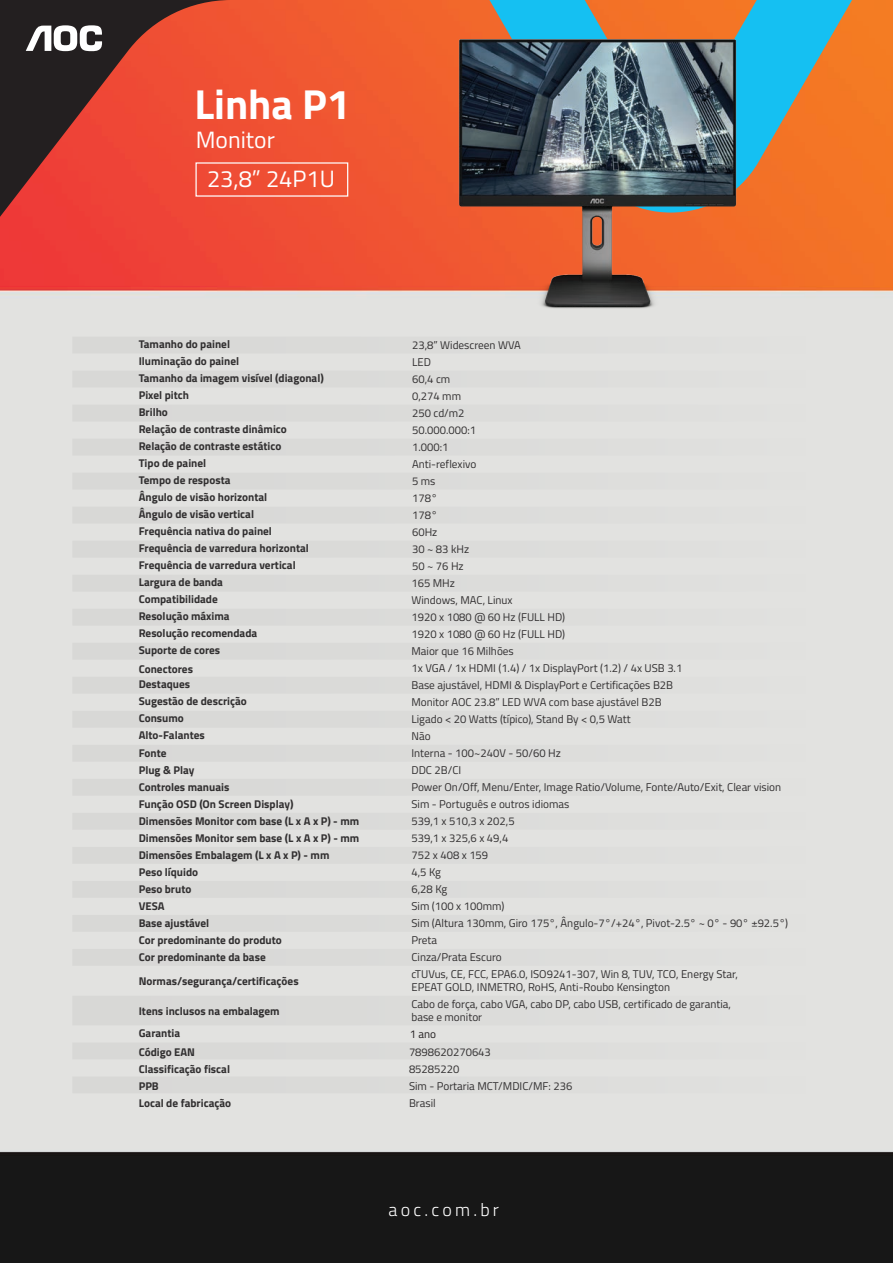
<style>
.page{position:relative;width:893px;height:1263px;background:#fff}
.page>*{position:absolute;margin:0;border:0;box-sizing:border-box;transform-origin:0 0}
.t1{font:700 42px "Titillium Web";color:#fff}
.t2{font:23.55px "Titillium Web";color:#fff}
.t3{font:300 18px "Titillium Web";letter-spacing:.18em;color:#fff}
.t4{font:11.25px/13.5px "Titillium Web";color:#312f30}
.t5{font:700 11.25px "Titillium Web";color:#312f30}
.t6{font:11.25px "Titillium Web";color:#231f20}
</style>
<div class="page">
<img style="left:0;top:213px;width:893px;height:1050px">
<svg style="left:0;top:213px;width:453px;height:42px;background:#ee4835"></svg>
<svg style="left:0;top:0;width:231px;height:217px;background:#a4392e"></svg>
<svg style="left:26px;top:25px;width:76px;height:26px"></svg>
<div style="left:72px;top:336px;width:767px;height:18px;background:#dcdcda"></div>
<div style="left:72px;top:371px;width:767px;height:17px;background:#dcdcda"></div>
<div style="left:72px;top:405px;width:767px;height:17px;background:#dcdcda"></div>
<div style="left:72px;top:439px;width:767px;height:17px;background:#dcdcda"></div>
<div style="left:72px;top:473px;width:767px;height:17px;background:#dcdcda"></div>
<div style="left:72px;top:507px;width:767px;height:17px;background:#dcdcda"></div>
<div style="left:72px;top:541px;width:767px;height:17px;background:#dcdcda"></div>
<div style="left:72px;top:575px;width:767px;height:17px;background:#dcdcda"></div>
<div style="left:72px;top:609px;width:767px;height:17px;background:#dcdcda"></div>
<div style="left:72px;top:643px;width:767px;height:17px;background:#dcdcda"></div>
<div style="left:72px;top:677px;width:767px;height:17px;background:#dcdcda"></div>
<div style="left:72px;top:711px;width:767px;height:17px;background:#dbdcda"></div>
<div style="left:72px;top:745px;width:767px;height:17px;background:#dbdcda"></div>
<div style="left:72px;top:779px;width:767px;height:17px;background:#dbdcda"></div>
<div style="left:72px;top:813px;width:767px;height:17px;background:#dbdcda"></div>
<div style="left:72px;top:847px;width:767px;height:17px;background:#dbdcda"></div>
<div style="left:72px;top:881px;width:767px;height:17px;background:#dbdcda"></div>
<div style="left:72px;top:915px;width:767px;height:17px;background:#dbdcda"></div>
<div style="left:72px;top:949px;width:767px;height:17px;background:#dbdcda"></div>
<div style="left:72px;top:996px;width:767px;height:29px;background:#dbdbda"></div>
<div style="left:72px;top:1042px;width:767px;height:17px;background:#dcdcda"></div>
<div style="left:72px;top:1076px;width:767px;height:17px;background:#dcdcda"></div>
<svg style="left:221px;top:0;width:672px;height:213px;background:#d1704a"></svg>
<img style="left:453px;top:30px;width:289px;height:291px">
<h1 class="t1" style="left:194px;top:72px;width:158px">Linha P1</h1>
<h2 class="t2" style="left:196px;top:122px;width:80px">Monitor</h2>
<h2 class="t2" style="left:207px;top:161px;width:129px">23,8” 24P1U</h2>
<p class="t5" style="left:139px;top:336px;width:93px">Tamanho do painel</p>
<p class="t4" style="left:412px;top:338px;width:110px">23,8” Widescreen WVA</p>
<p class="t5" style="left:139px;top:353px;width:102px">Iluminação do painel</p>
<p class="t4" style="left:412px;top:355px;width:20px">LED</p>
<p class="t5" style="left:139px;top:370px;width:187px">Tamanho da imagem visível (diagonal)</p>
<p class="t4" style="left:412px;top:372px;width:40px">60,4 cm</p>
<p class="t5" style="left:139px;top:387px;width:52px">Pixel pitch</p>
<p class="t4" style="left:412px;top:389px;width:50px">0,274 mm</p>
<p class="t5" style="left:139px;top:404px;width:31px">Brilho</p>
<p class="t4" style="left:412px;top:406px;width:54px">250 cd/m2</p>
<p class="t5" style="left:139px;top:421px;width:150px">Relação de contraste dinâmico</p>
<p class="t4" style="left:412px;top:423px;width:66px">50.000.000:1</p>
<p class="t5" style="left:139px;top:438px;width:144px">Relação de contraste estático</p>
<p class="t4" style="left:412px;top:440px;width:38px">1.000:1</p>
<p class="t5" style="left:139px;top:455px;width:69px">Tipo de painel</p>
<p class="t4" style="left:412px;top:457px;width:66px">Anti-reflexivo</p>
<p class="t5" style="left:139px;top:472px;width:93px">Tempo de resposta</p>
<p class="t4" style="left:412px;top:474px;width:25px">5 ms</p>
<p class="t5" style="left:139px;top:489px;width:130px">Ângulo de visão horizontal</p>
<p class="t4" style="left:412px;top:491px;width:27px">178°</p>
<p class="t5" style="left:139px;top:506px;width:117px">Ângulo de visão vertical</p>
<p class="t4" style="left:412px;top:508px;width:27px">178°</p>
<p class="t5" style="left:139px;top:523px;width:135px">Frequência nativa do painel</p>
<p class="t4" style="left:412px;top:525px;width:27px">60Hz</p>
<p class="t5" style="left:139px;top:540px;width:172px">Frequência de varredura horizontal</p>
<p class="t4" style="left:412px;top:542px;width:59px">30 ~ 83 kHz</p>
<p class="t5" style="left:139px;top:557px;width:158px">Frequência de varredura vertical</p>
<p class="t4" style="left:412px;top:559px;width:53px">50 ~ 76 Hz</p>
<p class="t5" style="left:139px;top:574px;width:86px">Largura de banda</p>
<p class="t4" style="left:411px;top:575px;width:45px">165 MHz</p>
<p class="t5" style="left:139px;top:591px;width:81px">Compatibilidade</p>
<p class="t4" style="left:411px;top:592px;width:103px">Windows, MAC, Linux</p>
<p class="t5" style="left:139px;top:608px;width:93px">Resolução máxima</p>
<p class="t4" style="left:411px;top:609px;width:155px">1920 x 1080 @ 60 Hz (FULL HD)</p>
<p class="t5" style="left:139px;top:625px;width:120px">Resolução recomendada</p>
<p class="t4" style="left:411px;top:626px;width:155px">1920 x 1080 @ 60 Hz (FULL HD)</p>
<p class="t5" style="left:139px;top:642px;width:83px">Suporte de cores</p>
<p class="t4" style="left:411px;top:643px;width:104px">Maior que 16 Milhões</p>
<p class="t5" style="left:139px;top:660px;width:56px">Conectores</p>
<p class="t4" style="left:411px;top:660px;width:272px">1x VGA / 1x HDMI (1.4) / 1x DisplayPort (1.2) / 4x USB 3.1</p>
<p class="t5" style="left:139px;top:676px;width:53px">Destaques</p>
<p class="t4" style="left:411px;top:677px;width:263px">Base ajustável, HDMI &amp; DisplayPort e Certificações B2B</p>
<p class="t5" style="left:139px;top:693px;width:110px">Sugestão de descrição</p>
<p class="t4" style="left:411px;top:694px;width:252px">Monitor AOC 23.8” LED WVA com base ajustável B2B</p>
<p class="t5" style="left:139px;top:710px;width:47px">Consumo</p>
<p class="t4" style="left:411px;top:711px;width:221px">Ligado &lt; 20 Watts (típico), Stand By &lt; 0,5 Watt</p>
<p class="t5" style="left:139px;top:727px;width:68px">Alto-Falantes</p>
<p class="t4" style="left:411px;top:728px;width:21px">Não</p>
<p class="t5" style="left:139px;top:744px;width:29px">Fonte</p>
<p class="t4" style="left:411px;top:745px;width:151px">Interna - 100~240V - 50/60 Hz</p>
<p class="t5" style="left:139px;top:761px;width:57px">Plug &amp; Play</p>
<p class="t4" style="left:411px;top:762px;width:51px">DDC 2B/CI</p>
<p class="t5" style="left:139px;top:778px;width:92px">Controles manuais</p>
<p class="t4" style="left:411px;top:779px;width:371px">Power On/Off, Menu/Enter, Image Ratio/Volume, Fonte/Auto/Exit, Clear vision</p>
<p class="t5" style="left:139px;top:795px;width:156px">Função OSD (On Screen Display)</p>
<p class="t4" style="left:411px;top:796px;width:159px">Sim - Português e outros idiomas</p>
<p class="t5" style="left:139px;top:812px;width:222px">Dimensões Monitor com base (L x A x P) - mm</p>
<p class="t4" style="left:411px;top:813px;width:105px">539,1 x 510,3 x 202,5</p>
<p class="t5" style="left:139px;top:829px;width:222px">Dimensões Monitor sem base (L x A x P) - mm</p>
<p class="t4" style="left:411px;top:830px;width:98px">539,1 x 325,6 x 49,4</p>
<p class="t5" style="left:139px;top:846px;width:192px">Dimensões Embalagem (L x A x P) - mm</p>
<p class="t4" style="left:411px;top:847px;width:78px">752 x 408 x 159</p>
<p class="t5" style="left:139px;top:863px;width:61px">Peso líquido</p>
<p class="t4" style="left:411px;top:865px;width:31px">4,5 Kg</p>
<p class="t5" style="left:139px;top:880px;width:54px">Peso bruto</p>
<p class="t4" style="left:411px;top:882px;width:37px">6,28 Kg</p>
<p class="t5" style="left:139px;top:897px;width:27px">VESA</p>
<p class="t4" style="left:411px;top:899px;width:94px">Sim (100 x 100mm)</p>
<p class="t5" style="left:139px;top:914px;width:72px">Base ajustável</p>
<p class="t4" style="left:411px;top:916px;width:378px">Sim (Altura 130mm, Giro 175°, Ângulo-7°/+24°, Pivot-2.5° ~ 0° - 90° ±92.5°)</p>
<p class="t5" style="left:139px;top:931px;width:145px">Cor predominante do produto</p>
<p class="t4" style="left:411px;top:933px;width:27px">Preta</p>
<p class="t5" style="left:139px;top:948px;width:129px">Cor predominante da base</p>
<p class="t4" style="left:411px;top:950px;width:92px">Cinza/Prata Escuro</p>
<p class="t5" style="left:139px;top:972px;width:161px">Normas/segurança/certificações</p>
<p class="t4" style="left:411px;top:967px;width:328px">cTUVus, CE, FCC, EPA6.0, ISO9241-307, Win 8, TUV, TCO, Energy Star,<br>EPEAT GOLD, INMETRO, RoHS, Anti-Roubo Kensington</p>
<p class="t5" style="left:139px;top:1002px;width:142px">Itens inclusos na embalagem</p>
<p class="t4" style="left:411px;top:996px;width:321px">Cabo de força, cabo VGA, cabo DP, cabo USB, certificado de garantia, base e monitor</p>
<p class="t5" style="left:139px;top:1025px;width:43px">Garantia</p>
<p class="t6" style="left:410px;top:1026px;width:28px">1 ano</p>
<p class="t5" style="left:139px;top:1043px;width:58px">Código EAN</p>
<p class="t4" style="left:409px;top:1045px;width:83px">7898620270643</p>
<p class="t5" style="left:139px;top:1060px;width:93px">Classificação fiscal</p>
<p class="t4" style="left:409px;top:1062px;width:52px">85285220</p>
<p class="t5" style="left:139px;top:1077px;width:22px">PPB</p>
<p class="t4" style="left:409px;top:1079px;width:165px">Sim - Portaria MCT/MDIC/MF: 236</p>
<p class="t5" style="left:139px;top:1094px;width:94px">Local de fabricação</p>
<p class="t4" style="left:409px;top:1096px;width:28px">Brasil</p>
<h3 class="t3" style="left:389px;top:1196px;width:112px">aoc.com.br</h3>
</div>
